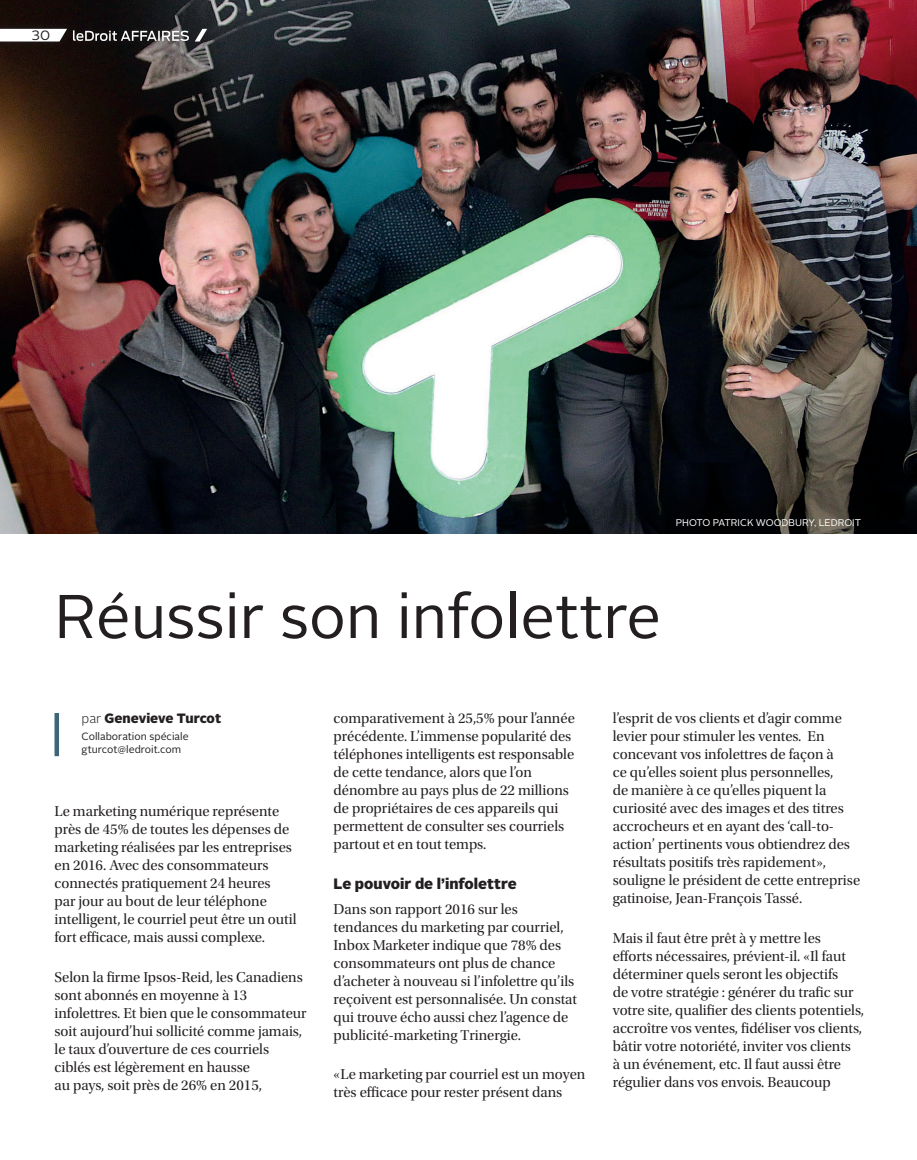
<style>
.page{position:relative;width:917px;height:1160px;background:#fff}
.page>*{position:absolute;margin:0;border:0;box-sizing:border-box;transform-origin:0 0}
.t1{font:61.5px "Alright Sans";color:#231f20}
.t2{font:15px/18px "Utopia Std Subh";color:#231f20}
.t3{font:900 15px "Alright Sans";color:#231f20}
.t4{font:900 13.5px "Alright Sans";color:#231f20}
.t5{font:13.5px "Alright Sans";color:#231f20}
.t6{font:10.5px/13.5px "Alright Sans";color:#231f20}
.t7{font:9.75px "Alright Sans";color:#fff}
.s1{font-weight:300}
</style>
<div class="page">
<div style="left:54px;top:713px;width:5px;height:43px;background:#3e6678"></div>
<img style="left:0;top:0;width:917px;height:533px">
<div style="left:0;top:20px;width:214px;height:30px;background:#231f20;opacity:.85"></div>
<svg style="left:0;top:29px;width:67px;height:13px"></svg>
<svg style="left:195px;top:29px;width:12px;height:13px"></svg>
<svg style="left:73px;top:30px;width:116px;height:11px"></svg>
<p class="t5" style="left:32px;top:26px;width:20px">30</p>
<p class="t7" style="left:675px;top:516px;width:187px">photo patrick woodbury, ledroit</p>
<h1 class="t1" style="left:54px;top:575px;width:608px">Réussir son infolettre</h1>
<p class="t4" style="left:81px;top:709px;width:141px"><span class="s1">par</span> Genevieve Turcot</p>
<p class="t6" style="left:81px;top:729px;width:109px">Collaboration spéciale gturcot@ledroit.com</p>
<p class="t2" style="left:54px;top:802px;width:243px">Le marketing numérique représente près de 45% de toutes les dépenses de marketing réalisées par les entreprises en 2016. Avec des consommateurs connectés pratiquement 24 heures<br>par jour au bout de leur téléphone intelligent, le courriel peut être un outil fort efficace, mais aussi complexe.</p>
<p class="t2" style="left:54px;top:968px;width:253px">Selon la firme Ipsos-Reid, les Canadiens sont abonnés en moyenne à 13 infolettres. Et bien que le consommateur soit aujourd’hui sollicité comme jamais, le taux d’ouverture de ces courriels ciblés est légèrement en hausse<br>au pays, soit près de 26% en 2015,</p>
<p class="t2" style="left:333px;top:709px;width:243px">comparativement à 25,5% pour l’année précédente. L’immense popularité des téléphones intelligents est responsable de cette tendance, alors que l’on dénombre au pays plus de 22 millions de propriétaires de ces appareils qui permettent de consulter ses courriels partout et en tout temps.</p>
<p class="t3" style="left:333px;top:873px;width:184px">Le pouvoir de l’infolettre</p>
<p class="t2" style="left:333px;top:900px;width:245px">Dans son rapport 2016 sur les tendances du marketing par courriel, Inbox Marketer indique que 78% des consommateurs ont plus de chance d’acheter à nouveau si l’infolettre qu’ils reçoivent est personnalisée. Un constat qui trouve écho aussi chez l’agence de publicité-marketing Trinergie.</p>
<p class="t2" style="left:333px;top:1065px;width:253px">«Le marketing par courriel est un moyen très efficace pour rester présent dans</p>
<p class="t2" style="left:612px;top:709px;width:249px">l’esprit de vos clients et d’agir comme levier pour stimuler les ventes. En concevant vos infolettres de façon à<br>ce qu’elles soient plus personnelles,<br>de manière à ce qu’elles piquent la curiosité avec des images et des titres accrocheurs et en ayant des ‘call-to&shy;action’ pertinents vous obtiendrez des résultats positifs très rapidement», souligne le président de cette entreprise gatinoise, Jean-François Tassé.</p>
<p class="t2" style="left:612px;top:929px;width:253px">Mais il faut être prêt à y mettre les efforts nécessaires, prévient-il. «Il faut déterminer quels seront les objectifs<br>de votre stratégie : générer du trafic sur votre site, qualifier des clients potentiels, accroître vos ventes, fidéliser vos clients, bâtir votre notoriété, inviter vos clients<br>à un événement, etc. Il faut aussi être régulier dans vos envois. Beaucoup</p>
</div>
